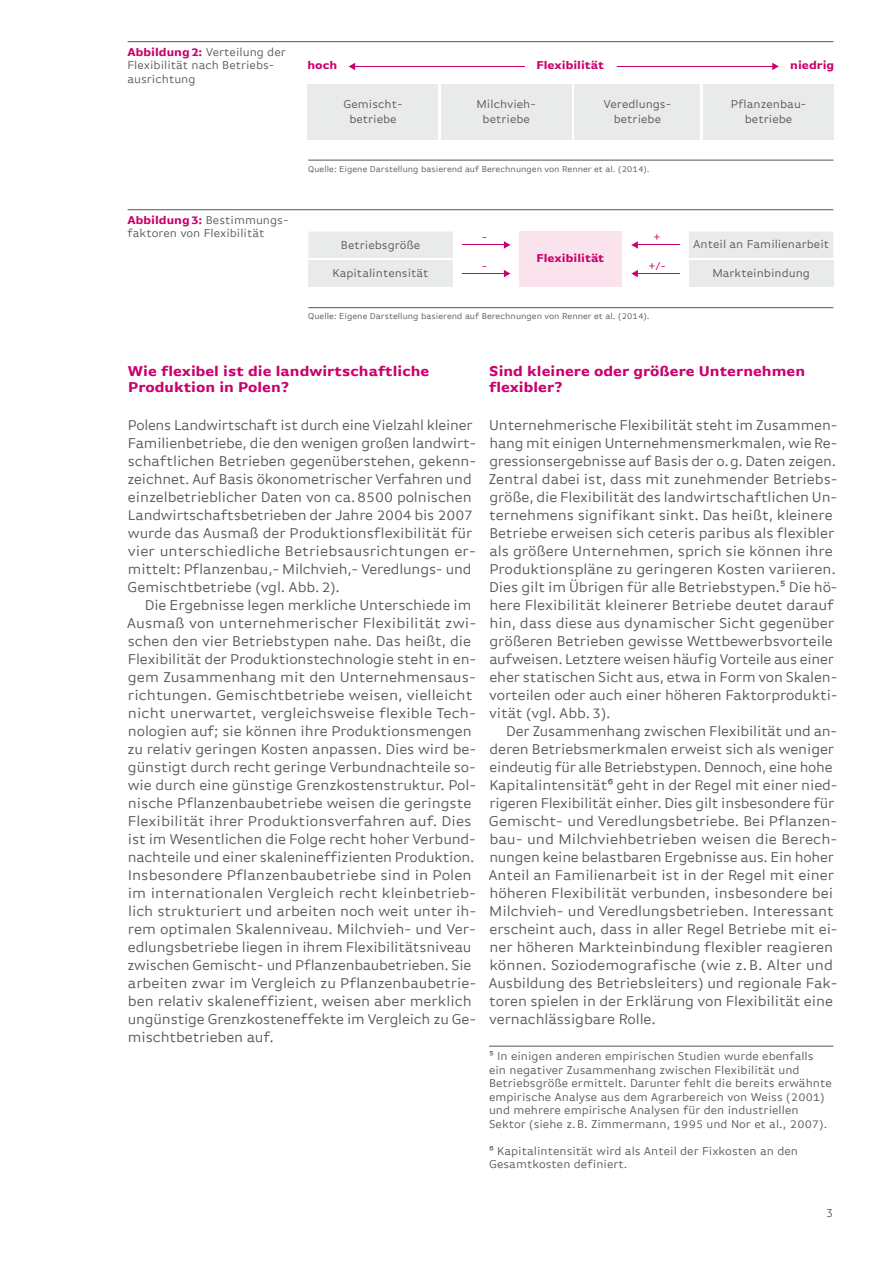
<style>
.page{position:relative;width:893px;height:1263px;background:#fff}
.page>*{position:absolute;margin:0;border:0;box-sizing:border-box;transform-origin:0 0}
.t1{font:15px/18px "Basic Gothic Offc";letter-spacing:-.01em;color:#565655}
.t2{font:700 15px/15.8px "Basic Gothic Offc";color:#ca006c}
.t3{font:12px/13.5px "Basic Gothic Offc";color:#565655}
.t4{font:700 12px "Basic Gothic Offc";color:#ca006c}
.t5{font:12px "Basic Gothic Offc";color:#ca006c}
.t6{font:9px "Basic Gothic Offc";color:#565655}
.s1{font-weight:700;color:#ca006c}
.s2{font-weight:700;font-size:11.4px;color:#ca006c}
.s3{font-size:8.55px}
.s4{font-size:14.25px}
.s5{font-size:11.4px}
</style>
<div class="page">
<hr style="left:489px;top:1046px;width:344px;height:1px;background:#565655">
<hr style="left:308px;top:160px;width:525px;height:1px;background:#565655">
<hr style="left:308px;top:307px;width:525px;height:1px;background:#565655">
<hr style="left:128px;top:41px;width:705px;height:1px;background:#565655">
<hr style="left:128px;top:209px;width:705px;height:1px;background:#565655">
<hr style="left:354px;top:66px;width:171px;height:1px;background:#ca006c">
<svg style="left:349px;top:63px;width:6px;height:7px"></svg>
<hr style="left:617px;top:66px;width:156px;height:1px;background:#ca006c">
<svg style="left:772px;top:63px;width:7px;height:7px"></svg>
<div style="left:308px;top:84px;width:130px;height:55px;background:#e9eaea"></div>
<div style="left:441px;top:84px;width:130px;height:55px;background:#e9eaea"></div>
<div style="left:574px;top:84px;width:126px;height:55px;background:#e9eaea"></div>
<div style="left:703px;top:84px;width:131px;height:55px;background:#e9eaea"></div>
<div style="left:519px;top:232px;width:103px;height:55px;background:#fbe3ed"></div>
<div style="left:308px;top:231px;width:145px;height:27px;background:#e9eaea"></div>
<div style="left:342px;top:240px;width:77px;height:11px;background:#e9eaea"></div>
<div style="left:308px;top:261px;width:145px;height:26px;background:#e9eaea"></div>
<div style="left:689px;top:231px;width:144px;height:27px;background:#e9eaea"></div>
<div style="left:693px;top:240px;width:135px;height:8px;background:#e9eaea"></div>
<div style="left:689px;top:261px;width:144px;height:26px;background:#e9eaea"></div>
<hr style="left:462px;top:245px;width:43px;height:1px;background:#ca006c">
<svg style="left:504px;top:241px;width:6px;height:8px"></svg>
<hr style="left:462px;top:273px;width:43px;height:1px;background:#ca006c">
<svg style="left:504px;top:270px;width:6px;height:7px"></svg>
<hr style="left:637px;top:245px;width:43px;height:1px;background:#ca006c">
<svg style="left:631px;top:241px;width:7px;height:8px"></svg>
<hr style="left:637px;top:273px;width:43px;height:1px;background:#ca006c">
<svg style="left:631px;top:270px;width:7px;height:7px"></svg>
<p class="t3" style="left:128px;top:45px;width:160px"><span class="s1">Abbildung</span><span class="s2">2</span><span class="s1">:</span> Verteilung der<br>Flexibilität nach Betriebs&shy;ausrichtung</p>
<p class="t3" style="left:128px;top:213px;width:163px"><span class="s1">Abbildung</span><span class="s2">3</span><span class="s1">:</span> Bestimmungs&shy;faktoren von Flexibilität</p>
<p class="t4" style="left:307px;top:59px;width:31px">hoch</p>
<p class="t4" style="left:536px;top:59px;width:69px">Flexibilität</p>
<p class="t4" style="left:790px;top:59px;width:45px">niedrig</p>
<p class="t3" style="left:343px;top:97px;width:61px;line-height:14.4px;text-align:center">Gemischt&shy;betriebe</p>
<p class="t3" style="left:476px;top:97px;width:61px;line-height:14.4px;text-align:center">Milchvieh&shy;betriebe</p>
<p class="t3" style="left:604px;top:97px;width:69px;line-height:14.4px;text-align:center">Veredlungs&shy;betriebe</p>
<p class="t3" style="left:731px;top:97px;width:77px;line-height:14.4px;text-align:center">Pflanzenbau&shy;betriebe</p>
<p class="t6" style="left:308px;top:164px;width:343px">Quelle: Eigene Darstellung basierend auf Berechnungen von Renner et al. (<span class="s3">2014</span>).</p>
<p class="t3" style="left:341px;top:238px;width:81px">Betriebsgröße</p>
<p class="t3" style="left:333px;top:267px;width:98px">Kapitalintensität</p>
<p class="t5" style="left:482px;top:231px;width:7px">-</p>
<p class="t5" style="left:482px;top:259px;width:7px">-</p>
<p class="t4" style="left:536px;top:252px;width:69px">Flexibilität</p>
<p class="t5" style="left:653px;top:231px;width:9px">+</p>
<p class="t5" style="left:648px;top:259px;width:19px">+/-</p>
<p class="t6" style="left:308px;top:311px;width:343px">Quelle: Eigene Darstellung basierend auf Berechnungen von Renner et al. (<span class="s3">2014</span>).</p>
<p class="t3" style="left:693px;top:238px;width:138px">Anteil an Familienarbeit</p>
<p class="t3" style="left:712px;top:267px;width:99px">Markteinbindung</p>
<p class="t2" style="left:128px;top:363px;width:303px">Wie flexibel ist die landwirtschaftliche<br>Produktion in Polen?</p>
<p class="t1" style="left:127px;top:416px;width:350px">Polens Landwirtschaft ist durch eine Vielzahl kleiner Familienbetriebe, die den wenigen großen landwirt&shy;schaftlichen Betrieben gegenüberstehen, gekenn&shy;zeichnet. Auf Basis ökonometrischer Verfahren und einzelbetrieblicher Daten von ca.<span class="s4">8500</span> polnischen Landwirtschaftsbetrieben der Jahre <span class="s4">2004</span> bis <span class="s4">2007 </span>wurde das Ausmaß der Produktionsflexibilität für vier unterschiedliche Betriebsausrichtungen er&shy;mittelt: Pflanzenbau,- Milchvieh,- Veredlungs- und Gemischtbetriebe (vgl. Abb.<span class="s4">2</span>).</p>
<p class="t1" style="left:127px;top:596px;width:351px;text-indent:18px">Die Ergebnisse legen merkliche Unterschiede im Ausmaß von unternehmerischer Flexibilität zwi&shy;schen den vier Betriebstypen nahe. Das heißt, die Flexibilität der Produktionstechnologie steht in en&shy;gem Zusammenhang mit den Unternehmensaus&shy;richtungen. Gemischtbetriebe weisen, vielleicht nicht unerwartet, vergleichsweise flexible Tech&shy;nologien auf; sie können ihre Produktionsmengen zu relativ geringen Kosten anpassen. Dies wird be&shy;günstigt durch recht geringe Verbundnachteile so&shy;wie durch eine günstige Grenzkostenstruktur. Pol&shy;nische Pflanzenbaubetriebe weisen die geringste Flexibilität ihrer Produktionsverfahren auf. Dies ist im Wesentlichen die Folge recht hoher Verbund&shy;nachteile und einer skalenineffizienten Produktion.<br>Insbesondere Pflanzenbaubetriebe sind in Polen im internationalen Vergleich recht kleinbetrieb&shy;lich strukturiert und arbeiten noch weit unter ih&shy;rem optimalen Skalenniveau. Milchvieh- und Ver&shy;edlungsbetriebe liegen in ihrem Flexibilitätsniveau zwischen Gemischt- und Pflanzenbaubetrieben. Sie arbeiten zwar im Vergleich zu Pflanzenbaubetrie&shy;ben relativ skaleneffizient, weisen aber merklich ungünstige Grenzkosteneffekte im Vergleich zu Ge&shy;mischtbetrieben auf.</p>
<p class="t2" style="left:489px;top:363px;width:318px">Sind kleinere oder größere Unternehmen flexibler?</p>
<p class="t1" style="left:488px;top:416px;width:351px">Unternehmerische Flexibilität steht im Zusammen&shy;hang mit einigen Unternehmensmerkmalen, wie Re&shy;gressionsergebnisse auf Basis der o.g. Daten zeigen.<br>Zentral dabei ist, dass mit zunehmender Betriebs&shy;größe, die Flexibilität des landwirtschaftlichen Un&shy;ternehmens signifikant sinkt. Das heißt, kleinere Betriebe erweisen sich ceteris paribus als flexibler als größere Unternehmen, sprich sie können ihre Produktionspläne zu geringeren Kosten variieren.<br>Dies gilt im Übrigen für alle Betriebstypen.⁵ Die hö&shy;here Flexibilität kleinerer Betriebe deutet darauf hin, dass diese aus dynamischer Sicht gegenüber größeren Betrieben gewisse Wettbewerbsvorteile aufweisen. Letztere weisen häufig Vorteile aus einer eher statischen Sicht aus, etwa in Form von Skalen&shy;vorteilen oder auch einer höheren Faktorprodukti&shy;vität (vgl. Abb.<span class="s4">3</span>).</p>
<p class="t1" style="left:488px;top:722px;width:351px;text-indent:18px">Der Zusammenhang zwischen Flexibilität und an&shy;deren Betriebsmerkmalen erweist sich als weniger eindeutig für alle Betriebstypen. Dennoch, eine hohe Kapitalintensität⁶ geht in der Regel mit einer nied&shy;rigeren Flexibilität einher. Dies gilt insbesondere für Gemischt- und Veredlungsbetriebe. Bei Pflanzen&shy;bau- und Milchviehbetrieben weisen die Berech&shy;nungen keine belastbaren Ergebnisse aus. Ein hoher Anteil an Familienarbeit ist in der Regel mit einer höheren Flexibilität verbunden, insbesondere bei Milchvieh- und Veredlungsbetrieben. Interessant erscheint auch, dass in aller Regel Betriebe mit ei&shy;ner höheren Markteinbindung flexibler reagieren können. Soziodemografische (wie z.B. Alter und Ausbildung des Betriebsleiters) und regionale Fak&shy;toren spielen in der Erklärung von Flexibilität eine vernachlässigbare Rolle.</p>
<p class="t3" style="left:489px;top:1049px;width:344px">⁵ In einigen anderen empirischen Studien wurde ebenfalls ein negativer Zusammenhang zwischen Flexibilität und Betriebsgröße ermittelt. Darunter fehlt die bereits erwähnte empirische Analyse aus dem Agrarbereich von Weiss (<span class="s5">2001</span>) und mehrere empirische Analysen für den industriellen Sektor (siehe z.B. Zimmermann, <span class="s5">1995</span> und Nor et al., <span class="s5">2007</span>).</p>
<p class="t3" style="left:489px;top:1144px;width:311px">⁶ Kapitalintensität wird als Anteil der Fixkosten an den<br>Gesamtkosten definiert.</p>
<p class="t3" style="left:826px;top:1206px;width:9px">3</p>
</div>
